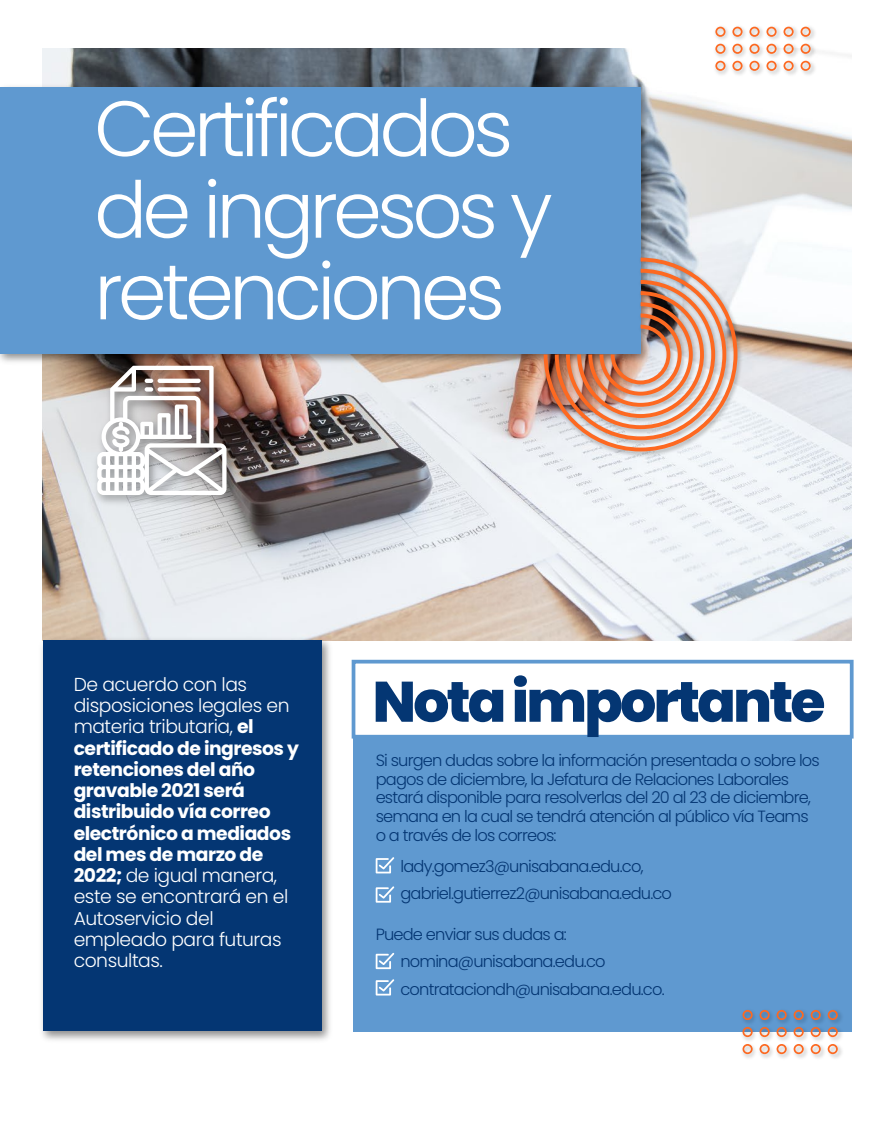
<style>
.page{position:relative;width:886px;height:1134px;background:#fff}
.page>*{position:absolute;margin:0;border:0;box-sizing:border-box;transform-origin:0 0}
.t1{font:300 78.25px/81.6px "Poppins";letter-spacing:-.06em;color:#fff}
.t2{font:800 56.88px "Poppins";letter-spacing:-.05em;color:#043673}
.t3{font:300 18.75px/21.2px "Poppins";letter-spacing:-.025em;color:#fff}
.t4{font:300 16.25px/18.8px "Poppins";letter-spacing:-.05em;color:#043673}
.s1{font-weight:700}
</style>
<div class="page">
<div style="left:353px;top:737px;width:499px;height:295px;background:#5f99d0"></div>
<img style="left:43px;top:49px;width:809px;height:591px">
<img style="left:0;top:80px;width:655px;height:288px">
<div style="left:0;top:87px;width:640px;height:266px;background:#5f99d0"></div>
<svg style="left:376px;top:857px;width:18px;height:16px"></svg>
<svg style="left:376px;top:886px;width:18px;height:17px"></svg>
<svg style="left:376px;top:953px;width:18px;height:16px"></svg>
<svg style="left:376px;top:979px;width:18px;height:16px"></svg>
<div style="left:352px;top:660px;width:501px;height:78px;border:4px solid #5f99d0"></div>
<img style="left:41px;top:633px;width:294px;height:407px">
<div style="left:43px;top:641px;width:278px;height:390px;background:#043673"></div>
<img style="left:743px;top:1009px;width:99px;height:49px">
<svg style="left:759px;top:1010px;width:11px;height:10px"></svg>
<svg style="left:776px;top:1010px;width:11px;height:10px"></svg>
<svg style="left:742px;top:1010px;width:11px;height:10px"></svg>
<svg style="left:810px;top:1010px;width:11px;height:10px"></svg>
<svg style="left:828px;top:1010px;width:10px;height:10px"></svg>
<svg style="left:793px;top:1010px;width:11px;height:10px"></svg>
<svg style="left:759px;top:1027px;width:11px;height:10px"></svg>
<svg style="left:776px;top:1027px;width:11px;height:10px"></svg>
<svg style="left:742px;top:1027px;width:11px;height:10px"></svg>
<svg style="left:810px;top:1027px;width:11px;height:10px"></svg>
<svg style="left:828px;top:1027px;width:10px;height:10px"></svg>
<svg style="left:793px;top:1027px;width:11px;height:10px"></svg>
<svg style="left:759px;top:1044px;width:11px;height:10px"></svg>
<svg style="left:776px;top:1044px;width:11px;height:10px"></svg>
<svg style="left:742px;top:1044px;width:11px;height:10px"></svg>
<svg style="left:810px;top:1044px;width:11px;height:10px"></svg>
<svg style="left:828px;top:1044px;width:10px;height:10px"></svg>
<svg style="left:793px;top:1044px;width:11px;height:10px"></svg>
<img style="left:712px;top:26px;width:106px;height:52px">
<svg style="left:732px;top:27px;width:10px;height:10px"></svg>
<svg style="left:749px;top:27px;width:10px;height:10px"></svg>
<svg style="left:715px;top:27px;width:10px;height:10px"></svg>
<svg style="left:783px;top:27px;width:10px;height:10px"></svg>
<svg style="left:800px;top:27px;width:11px;height:10px"></svg>
<svg style="left:766px;top:27px;width:10px;height:10px"></svg>
<svg style="left:732px;top:44px;width:10px;height:10px"></svg>
<svg style="left:749px;top:44px;width:10px;height:10px"></svg>
<svg style="left:715px;top:44px;width:10px;height:10px"></svg>
<svg style="left:783px;top:44px;width:10px;height:10px"></svg>
<svg style="left:800px;top:44px;width:11px;height:10px"></svg>
<svg style="left:766px;top:44px;width:10px;height:10px"></svg>
<svg style="left:732px;top:61px;width:10px;height:10px"></svg>
<svg style="left:749px;top:61px;width:10px;height:10px"></svg>
<svg style="left:715px;top:61px;width:10px;height:10px"></svg>
<svg style="left:783px;top:61px;width:10px;height:10px"></svg>
<svg style="left:800px;top:61px;width:11px;height:10px"></svg>
<svg style="left:766px;top:61px;width:10px;height:10px"></svg>
<img style="left:540px;top:254px;width:205px;height:205px">
<img style="left:544px;top:258px;width:193px;height:193px">
<img style="left:90px;top:359px;width:151px;height:150px">
<svg style="left:97px;top:366px;width:129px;height:129px"></svg>
<h1 class="t1" style="left:94px;top:88px;width:460px">Certificados de ingresos y retenciones</h1>
<p class="t3" style="left:74px;top:674px;width:227px">De acuerdo con las disposiciones legales en materia tributaria, <span class="s1">el certificado de ingresos y retenciones del año gravable 2021 será distribuido vía correo electrónico a mediados del mes de marzo de<br>2022;</span> de igual manera, este se encontrará en el<br>Autoservicio del empleado para futuras consultas.</p>
<h2 class="t2" style="left:372px;top:669px;width:454px">Nota importante</h2>
<p class="t4" style="left:376px;top:751px;width:446px">Si surgen dudas sobre la información presentada o sobre los pagos de diciembre, la Jefatura de Relaciones Laborales estará disponible para resolverlas del 20 al 23 de diciembre, semana en la cual se tendrá atención al público vía Teams o a través de los correos:</p>
<p class="t4" style="left:400px;top:854px;width:273px;line-height:26.2px">lady.gomez3@unisabana.edu.co, gabriel.gutierrez2@unisabana.edu.co</p>
<p class="t4" style="left:376px;top:925px;width:193px">Puede enviar sus dudas a:</p>
<p class="t4" style="left:400px;top:948px;width:266px;line-height:27.5px">nomina@unisabana.edu.co contrataciondh@unisabana.edu.co.</p>
</div>
